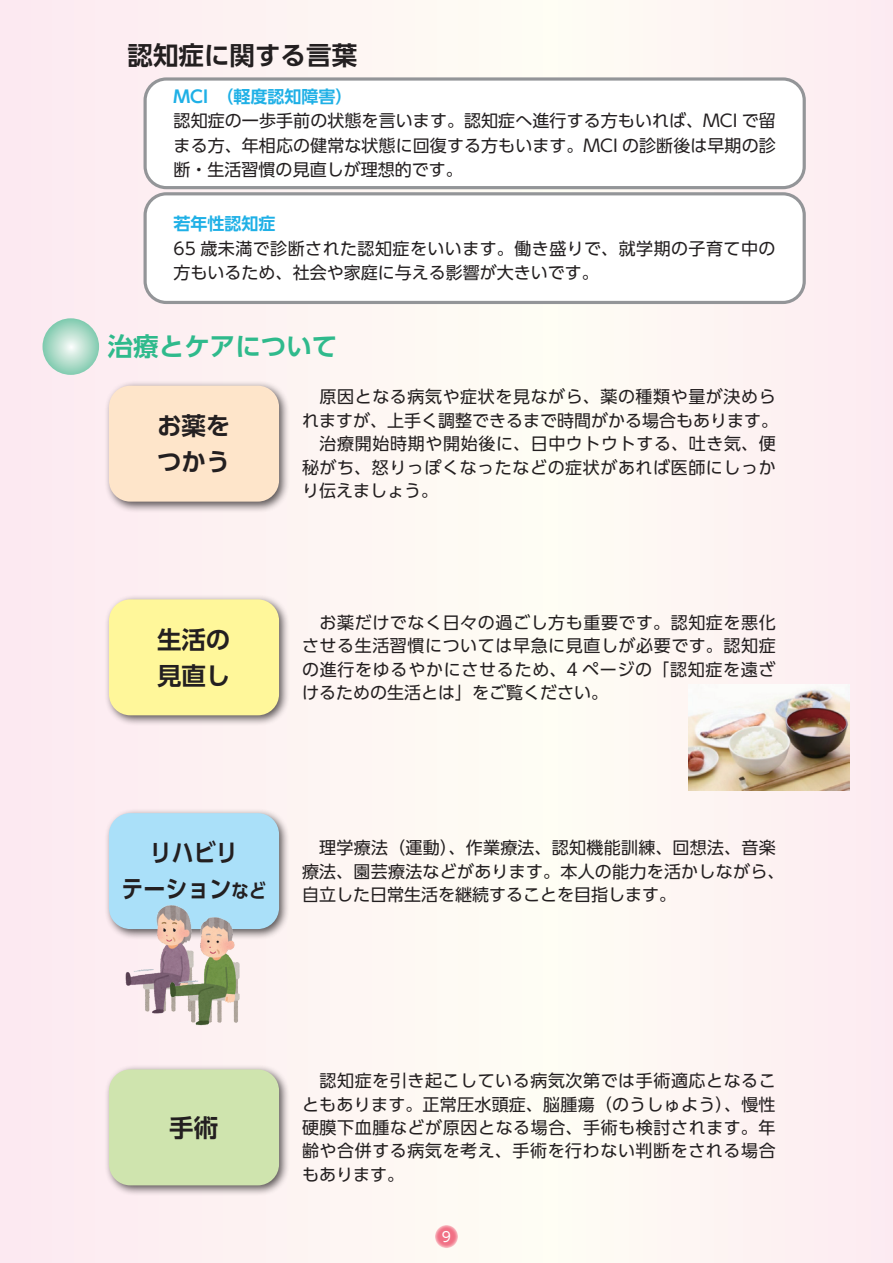
<style>
.page{position:relative;width:893px;height:1263px;background:#fdf4f3}
.page>*{position:absolute;margin:0;border:0;box-sizing:border-box;transform-origin:0 0}
.t1{font:700 25.5px "UD Shin Go Pr 6 De";color:#2fba8c}
.t2{font:700 25.5px "UD Shin Go Pr 6 De";color:#231f20}
.t3{font:700 24.45px "UD Shin Go Pr 6 De";color:#231f20}
.t4{font:700 24.45px "UD Shin Go Pr 6 De";color:#231f20;scale:.9 1}
.t5{font:16.95px/23.4px "UD Shin Go Pr 6";letter-spacing:.015em;color:#231f20;text-align:justify}
.t6{font:700 16.95px "UD Shin Go Pr 6 De";color:#1fb0e6}
.t7{font:13.8px "UD Shin Go Pr 6";color:#fff}
.s1{font-size:19.2px}
</style>
<div class="page">
<div style="left:145px;top:79px;width:659px;height:109px;background:#fff;border-radius:21px"></div>
<div style="left:144px;top:77px;width:662px;height:112px;border:3px solid #939598;border-radius:21px"></div>
<div style="left:145px;top:194px;width:659px;height:108px;background:#fff;border-radius:21px"></div>
<div style="left:144px;top:192px;width:662px;height:112px;border:3px solid #939598;border-radius:21px"></div>
<img style="left:689px;top:689px;width:161px;height:101px">
<svg style="left:43px;top:318px;width:56px;height:57px;background:#abdac7"></svg>
<div style="left:104px;top:380px;width:186px;height:133px;background:#231f20;opacity:.75"></div>
<div style="left:109px;top:386px;width:170px;height:116px;background:#fee5ca;border-radius:21px"></div>
<div style="left:104px;top:594px;width:186px;height:132px;background:#231f20;opacity:.75"></div>
<div style="left:109px;top:599px;width:170px;height:116px;background:#fff79a;border-radius:21px"></div>
<div style="left:104px;top:808px;width:186px;height:132px;background:#231f20;opacity:.75"></div>
<div style="left:109px;top:813px;width:170px;height:116px;background:#aae0f9;border-radius:21px"></div>
<div style="left:104px;top:1064px;width:186px;height:132px;background:#231f20;opacity:.75"></div>
<div style="left:109px;top:1069px;width:170px;height:116px;background:#cfe4ae;border-radius:21px"></div>
<img style="left:116px;top:905px;width:72px;height:109px">
<img style="left:161px;top:915px;width:92px;height:111px">
<svg style="left:435px;top:1225px;width:23px;height:23px"></svg>
<p class="t2" style="left:128px;top:35px;width:231px">認知症に関する言葉</p>
<p class="t6" style="left:174px;top:82px;width:181px">MCI　（軽度認知障害）</p>
<p class="t5" style="left:174px;top:108px;width:604px;line-height:24.5px">認知症の一歩手前の状態を言います。認知症へ進行する方もいれば、MCI で留まる方、年相応の健常な状態に回復する方もいます。MCI の診断後は早期の診断・生活習慣の見直しが理想的です。</p>
<p class="t6" style="left:174px;top:210px;width:104px">若年性認知症</p>
<p class="t5" style="left:174px;top:235px;width:603px;line-height:24.5px">65 歳未満で診断された認知症をいいます。働き盛りで、就学期の子育て中の方もいるため、社会や家庭に与える影響が大きいです。</p>
<p class="t1" style="left:108px;top:326px;width:231px">治療とケアについて</p>
<p class="t3" style="left:157px;top:406px;width:75px">お薬を</p>
<p class="t3" style="left:157px;top:442px;width:75px">つかう</p>
<p class="t3" style="left:157px;top:619px;width:75px">生活の</p>
<p class="t3" style="left:157px;top:655px;width:75px">見直し</p>
<p class="t5" style="left:302px;top:385px;width:478px">　原因となる病気や症状を見ながら、薬の種類や量が決められますが、上手く調整できるまで時間がかる場合もあります。</p>
<p class="t5" style="left:302px;top:431px;width:475px">　治療開始時期や開始後に、日中ウトウトする、吐き気、便秘がち、怒りっぽくなったなどの症状があれば医師にしっかり伝えましょう。</p>
<p class="t5" style="left:302px;top:610px;width:475px">　お薬だけでなく日々の過ごし方も重要です。認知症を悪化させる生活習慣については早急に見直しが必要です。認知症の進行をゆるやかにさせるため、4 ページの「認知症を遠ざけるための生活とは」をご覧ください。</p>
<p class="t4" style="left:150px;top:833px;width:99px">リハビリ</p>
<p class="t4" style="left:121px;top:869px;width:162px">テーション<span class="s1">など</span></p>
<p class="t5" style="left:302px;top:835px;width:484px;text-align:left">　理学療法（運動）、作業療法、認知機能訓練、回想法、音楽療法、園芸療法などがあります。本人の能力を活かしながら、自立した日常生活を継続することを目指します。</p>
<p class="t3" style="left:169px;top:1107px;width:50px">手術</p>
<p class="t5" style="left:302px;top:1068px;width:475px">　認知症を引き起こしている病気次第では手術適応となることもあります。正常圧水頭症、脳腫瘍（のうしゅよう）、慢性硬膜下血腫などが原因となる場合、手術も検討されます。年齢や合併する病気を考え、手術を行わない判断をされる場合もあります。</p>
<p class="t7" style="left:442px;top:1225px;width:11px">9</p>
</div>
